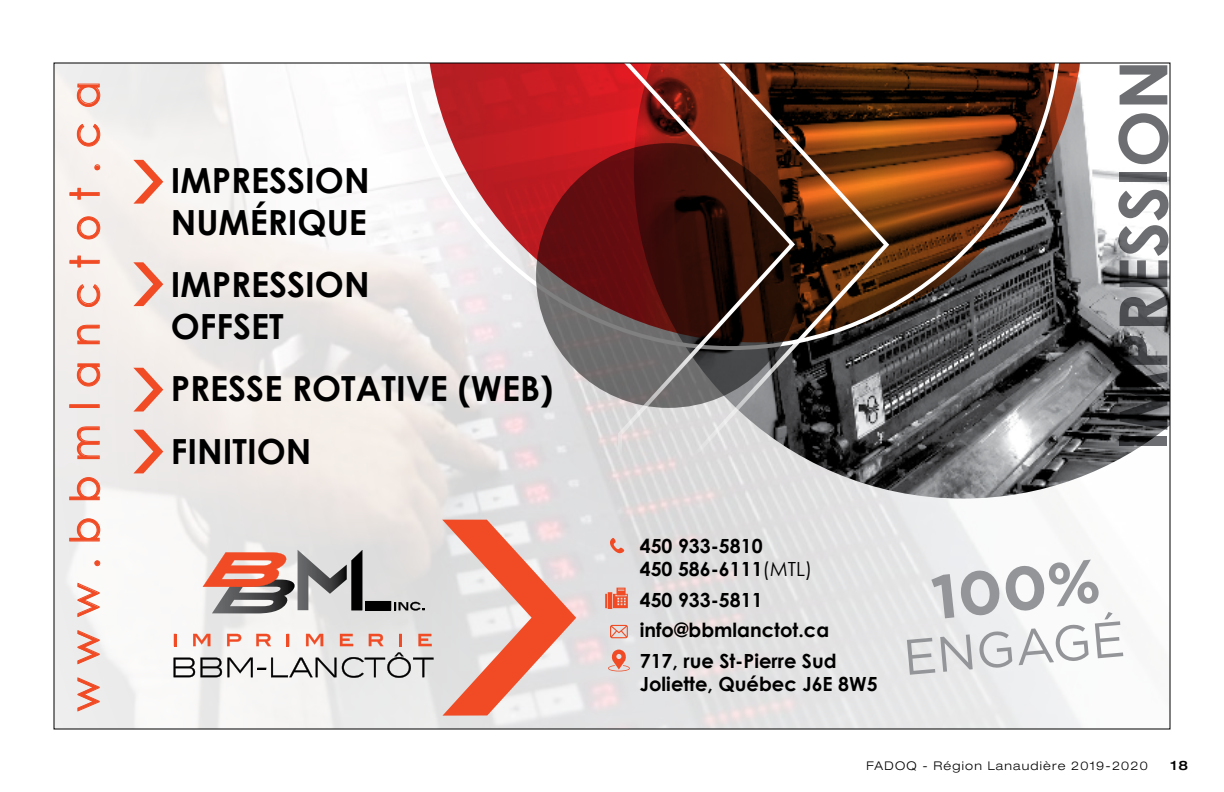
<style>
.page{position:relative;width:1224px;height:792px;background:#fff}
.page>*{position:absolute;margin:0;border:0;box-sizing:border-box;transform-origin:0 0}
.t1{font:700 66.4px "Century Gothic";color:#6d6e71}
.t2{font:40px "Century Gothic";letter-spacing:.35em;color:#f04b24}
.t3{font:700 34.6px/41.6px "Century Gothic";color:#000}
.t4{font:700 19.4px/30.6px "Century Gothic";color:#000}
.t5{font:500 expanded 13px "Helvetica Neue LT Std";color:#000}
.t6{font:300 expanded 12px "Helvetica Neue LT Std";letter-spacing:.1em;color:#000}
.s1{font-weight:400}
</style>
<div class="page">
<img style="left:56px;top:65px;width:1068px;height:662px">
<img style="left:891px;top:65px;width:277px;height:434px">
<svg style="left:1064px;top:65px;width:20px;height:277px"></svg>
<svg style="left:398px;top:65px;width:666px;height:287px"></svg>
<svg style="left:536px;top:143px;width:265px;height:265px;fill:#650d10"></svg>
<svg style="left:598px;top:65px;width:293px;height:479px"></svg>
<svg style="left:907px;top:560px;width:216px;height:115px"></svg>
<svg style="left:77px;top:677px;width:23px;height:35px"></svg>
<svg style="left:77px;top:629px;width:23px;height:36px"></svg>
<svg style="left:77px;top:582px;width:23px;height:36px"></svg>
<svg style="left:94px;top:560px;width:7px;height:6px"></svg>
<svg style="left:69px;top:518px;width:32px;height:24px"></svg>
<svg style="left:69px;top:477px;width:32px;height:24px"></svg>
<svg style="left:77px;top:426px;width:23px;height:33px"></svg>
<div style="left:69px;top:404px;width:31px;height:4px;border:1px solid #f04b24"></div>
<svg style="left:77px;top:363px;width:24px;height:24px"></svg>
<svg style="left:77px;top:324px;width:23px;height:21px"></svg>
<svg style="left:77px;top:284px;width:24px;height:23px"></svg>
<svg style="left:69px;top:255px;width:31px;height:13px"></svg>
<svg style="left:77px;top:216px;width:24px;height:24px"></svg>
<svg style="left:69px;top:187px;width:31px;height:13px"></svg>
<svg style="left:94px;top:164px;width:7px;height:6px"></svg>
<svg style="left:77px;top:123px;width:24px;height:24px"></svg>
<svg style="left:77px;top:83px;width:24px;height:24px"></svg>
<svg style="left:133px;top:160px;width:30px;height:44px"></svg>
<svg style="left:133px;top:262px;width:30px;height:44px"></svg>
<svg style="left:133px;top:368px;width:30px;height:44px"></svg>
<svg style="left:133px;top:430px;width:30px;height:43px"></svg>
<svg style="left:442px;top:520px;width:134px;height:196px"></svg>
<svg style="left:610px;top:625px;width:18px;height:13px"></svg>
<svg style="left:610px;top:538px;width:14px;height:15px"></svg>
<svg style="left:608px;top:650px;width:22px;height:21px"></svg>
<svg style="left:605px;top:588px;width:23px;height:21px"></svg>
<svg style="left:174px;top:652px;width:260px;height:26px"></svg>
<svg style="left:174px;top:634px;width:2px;height:12px"></svg>
<svg style="left:193px;top:634px;width:17px;height:12px"></svg>
<svg style="left:227px;top:634px;width:14px;height:12px"></svg>
<svg style="left:256px;top:634px;width:15px;height:12px"></svg>
<svg style="left:287px;top:634px;width:2px;height:12px"></svg>
<svg style="left:306px;top:634px;width:17px;height:12px"></svg>
<svg style="left:340px;top:634px;width:13px;height:12px"></svg>
<svg style="left:369px;top:634px;width:14px;height:12px"></svg>
<svg style="left:399px;top:634px;width:3px;height:12px"></svg>
<svg style="left:418px;top:634px;width:14px;height:12px"></svg>
<img style="left:298px;top:550px;width:49px;height:60px">
<img style="left:212px;top:579px;width:83px;height:34px">
<svg style="left:203px;top:552px;width:84px;height:35px"></svg>
<svg style="left:351px;top:550px;width:74px;height:61px"></svg>
<h2 class="t2" style="left:60px;top:711px;width:631px;rotate:-90deg">www.bbmlanctot.ca</h2>
<h3 class="t3" style="left:171px;top:159px;width:200px">IMPRESSION<br>NUMÉRIQUE</h3>
<h3 class="t3" style="left:171px;top:263px;width:200px">IMPRESSION<br>OFFSET</h3>
<h3 class="t3" style="left:171px;top:357px;width:384px;line-height:62.4px">PRESSE ROTATIVE (WEB)<br>FINITION</h3>
<p class="t4" style="left:640px;top:533px;width:174px;line-height:23.4px">450 933-5810<br>450 586-6111<span class="s1">(MTL)</span></p>
<p class="t4" style="left:640px;top:584px;width:198px">450 933-5811 info@bbmlanctot.ca<br>717, rue St-Pierre Sud</p>
<p class="t4" style="left:640px;top:669px;width:239px">Joliette, Québec J6E 8W5</p>
<h1 class="t1" style="left:1101px;top:451px;width:393px;rotate:-90deg">IMPRESSION</h1>
<p class="t6" style="left:867px;top:758px;width:283px">FADOQ - Région Lanaudière 2019-2020</p>
<p class="t5" style="left:1171px;top:757px;width:19px">18</p>
</div>
